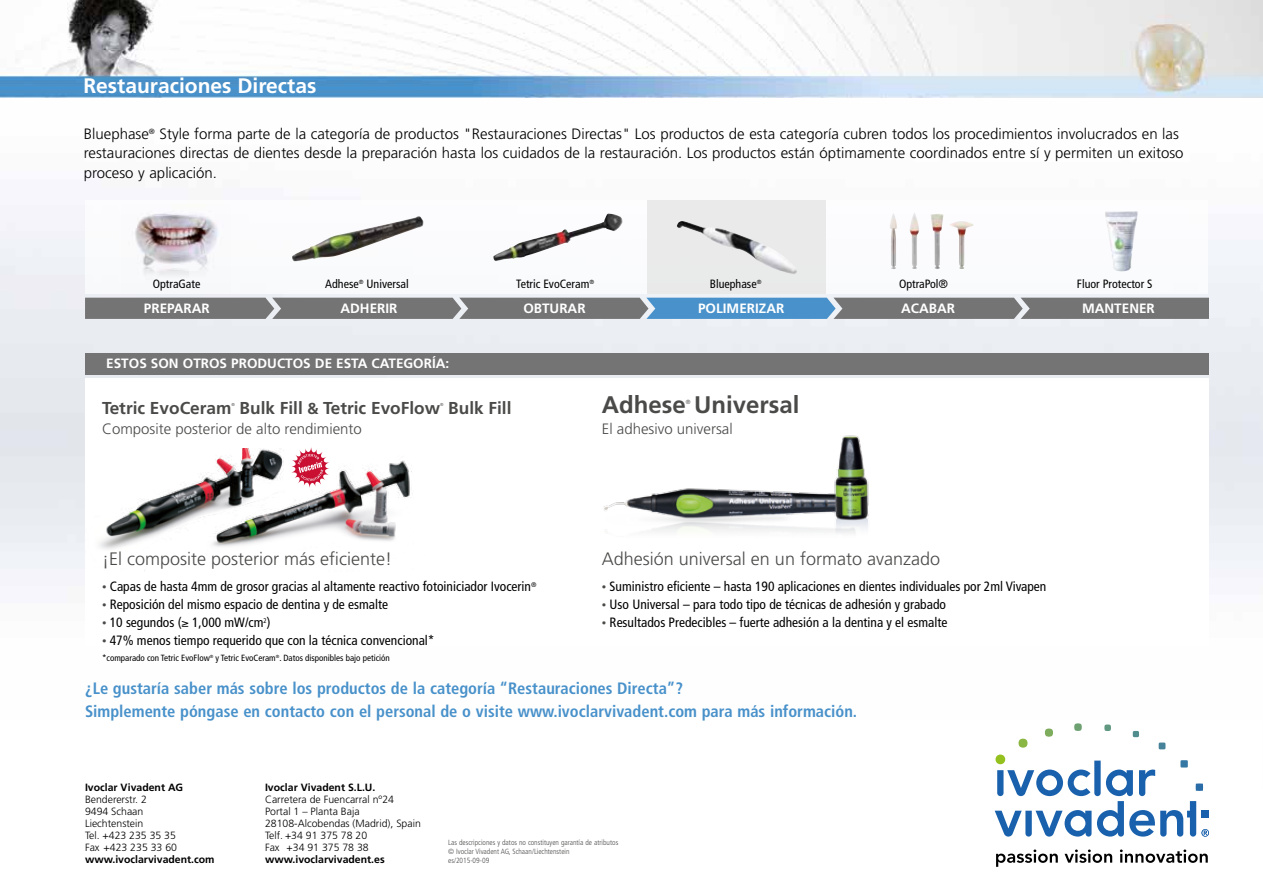
<style>
.page{position:relative;width:1263px;height:893px;background:#fff}
.page>*{position:absolute;margin:0;border:0;box-sizing:border-box;transform-origin:0 0}
.t1{font:700 24px "Frutiger";color:#4a4a49}
.t2{font:700 21px "Frutiger";color:#fff}
.t3{font:300 18px "Frutiger";color:#4a4a49}
.t4{font:700 17.25px "Frutiger";color:#4a4a49}
.t5{font:700 condensed 16.5px/22.5px "Frutiger";color:#4891ca}
.t6{font:300 15px/19.5px "Frutiger";color:#000}
.t7{font:300 15px "Frutiger";color:#4a4a49}
.t8{font:condensed 13.5px "Frutiger";color:#000}
.t9{font:700 13.5px "Frutiger";color:#fff}
.t10{font:condensed 12px "Frutiger";color:#000}
.t11{font:300 10.5px/12px "Frutiger";color:#000}
.t12{font:700 10.5px "Frutiger";color:#000}
.t13{font:condensed 9px "Frutiger";color:#000}
.t14{font:300 condensed 7.5px/9px "Frutiger";color:#4a4a49}
.t15{font:condensed 6px "Frutiger";color:#000}
.t16{font:300 6px "Frutiger";color:#4a4a49}
.t17{font:300 4.35px "Frutiger";color:#4a4a49}
.s1{font-size:15.9px}
.s2{font-size:9px;color:#4a4a49}
</style>
<div class="page">
<svg style="left:995px;top:723px;width:214px;height:114px"></svg>
<svg style="left:996px;top:849px;width:62px;height:18px"></svg>
<svg style="left:1064px;top:849px;width:48px;height:14px"></svg>
<svg style="left:1120px;top:849px;width:88px;height:14px"></svg>
<div style="left:647px;top:200px;width:179px;height:93px;background:#eaeaea"></div>
<svg style="left:85px;top:298px;width:1124px;height:21px;background:#717c86"></svg>
<img style="left:493px;top:215px;width:114px;height:46px">
<img style="left:890px;top:213px;width:65px;height:56px">
<img style="left:1105px;top:211px;width:33px;height:60px">
<div style="left:85px;top:353px;width:1124px;height:21px;background:#757474"></div>
<img style="left:677px;top:221px;width:120px;height:53px">
<img style="left:122px;top:212px;width:108px;height:82px">
<img style="left:0;top:0;width:1263px;height:97px">
<img style="left:292px;top:216px;width:132px;height:46px">
<img style="left:99px;top:448px;width:313px;height:123px">
<svg style="left:285px;top:447px;width:50px;height:45px"></svg>
<img style="left:604px;top:435px;width:265px;height:99px">
<h2 class="t2" style="left:83px;top:73px;width:234px">Restauraciones Directas</h2>
<p class="t6" style="left:84px;top:124px;width:1101px">Bluephase<sup>®</sup> Style forma parte de la categoría de productos "Restauraciones Directas" Los productos de esta categoría cubren todos los procedimientos involucrados en las restauraciones directas de dientes desde la preparación hasta los cuidados de la restauración. Los productos están óptimamente coordinados entre sí y permiten un exitoso proceso y aplicación.</p>
<p class="t10" style="left:153px;top:276px;width:49px">OptraGate</p>
<p class="t10" style="left:325px;top:276px;width:85px">Adhese<sup>®</sup> Universal</p>
<p class="t10" style="left:710px;top:276px;width:53px">Bluephase<sup>®</sup></p>
<p class="t10" style="left:899px;top:276px;width:51px">OptraPol®</p>
<p class="t10" style="left:516px;top:276px;width:75px">Tetric EvoCeram</p>
<p class="t10" style="left:1077px;top:276px;width:77px">Fluor Protector S</p>
<p class="t15" style="left:589px;top:278px;width:6px">®</p>
<p class="t9" style="left:144px;top:300px;width:67px">PREPARAR</p>
<p class="t9" style="left:340px;top:300px;width:58px">ADHERIR</p>
<p class="t9" style="left:523px;top:300px;width:64px">OBTURAR</p>
<p class="t9" style="left:698px;top:300px;width:88px">POLIMERIZAR</p>
<p class="t9" style="left:901px;top:300px;width:55px">ACABAR</p>
<p class="t9" style="left:1082px;top:300px;width:74px">MANTENER</p>
<p class="t9" style="left:106px;top:356px;width:344px">ESTOS SON OTROS PRODUCTOS DE ESTA CATEGORÍA:</p>
<p class="t4" style="left:102px;top:397px;width:131px">Tetric EvoCeram</p>
<p class="t17" style="left:231px;top:402px;width:5px">®</p>
<p class="t4" style="left:240px;top:397px;width:202px">Bulk Fill <span class="s1">&amp;</span> Tetric EvoFlow</p>
<p class="t17" style="left:440px;top:402px;width:5px">®</p>
<p class="t4" style="left:448px;top:397px;width:65px">Bulk Fill</p>
<p class="t7" style="left:102px;top:420px;width:261px">Composite posterior de alto rendimiento</p>
<h1 class="t1" style="left:602px;top:391px;width:199px">Adhese Universal</h1>
<p class="t16" style="left:686px;top:398px;width:6px">®</p>
<p class="t7" style="left:602px;top:420px;width:132px">El adhesivo universal</p>
<h3 class="t3" style="left:102px;top:549px;width:292px">¡El composite posterior más eficiente!</h3>
<h3 class="t3" style="left:602px;top:549px;width:340px">Adhesión universal en un formato avanzado</h3>
<p class="t8" style="left:602px;top:579px;width:446px"><span class="s2">•</span> Suministro eficiente – hasta 190 aplicaciones en dientes individuales por 2ml Vivapen</p>
<p class="t8" style="left:602px;top:597px;width:346px"><span class="s2">•</span> Uso Universal – para todo tipo de técnicas de adhesión y grabado</p>
<p class="t8" style="left:602px;top:615px;width:347px"><span class="s2">•</span> Resultados Predecibles – fuerte adhesión a la dentina y el esmalte</p>
<p class="t8" style="left:102px;top:579px;width:436px"><span class="s2">•</span> Capas de hasta 4mm de grosor gracias al altamente reactivo fotoiniciador Ivocerin<sup>®</sup></p>
<p class="t8" style="left:102px;top:597px;width:288px"><span class="s2">•</span> Reposición del mismo espacio de dentina y de esmalte</p>
<p class="t8" style="left:102px;top:615px;width:170px"><span class="s2">•</span> 10 segundos (≥ 1,000 mW/cm<sup>2</sup>)</p>
<p class="t8" style="left:102px;top:633px;width:334px"><span class="s2">•</span> 47% menos tiempo requerido que con la técnica convencional*</p>
<p class="t13" style="left:102px;top:653px;width:289px">*comparado con Tetric EvoFlow<sup>®</sup> y Tetric EvoCeram<sup>®</sup>. Datos disponibles bajo petición</p>
<p class="t5" style="left:85px;top:677px;width:774px">¿Le gustaría saber más sobre los productos de la categoría “Restauraciones Directa”?<br>Simplemente póngase en contacto con el personal de o visite www.ivoclarvivadent.com para más información.</p>
<p class="t12" style="left:85px;top:781px;width:100px">Ivoclar Vivadent AG</p>
<p class="t11" style="left:85px;top:794px;width:93px">Bendererstr. 2<br>9494 Schaan<br>Liechtenstein<br>Tel. +423 235 35 35<br>Fax +423 235 33 60</p>
<p class="t12" style="left:85px;top:853px;width:131px">www.ivoclarvivadent.com</p>
<p class="t12" style="left:265px;top:781px;width:112px">Ivoclar Vivadent S.L.U.</p>
<p class="t11" style="left:265px;top:794px;width:157px">Carretera de Fuencarral nº24<br>Portal 1 – Planta Baja<br>28108-Alcobendas (Madrid), Spain<br>Telf. +34 91 375 78 20<br>Fax +34 91 375 78 38</p>
<p class="t12" style="left:265px;top:853px;width:121px">www.ivoclarvivadent.es</p>
<p class="t14" style="left:448px;top:838px;width:172px">Las descripciones y datos no constituyen garantía de atributos © Ivoclar Vivadent AG, Schaan/Liechtenstein<br>es/2015-09-09</p>
</div>
